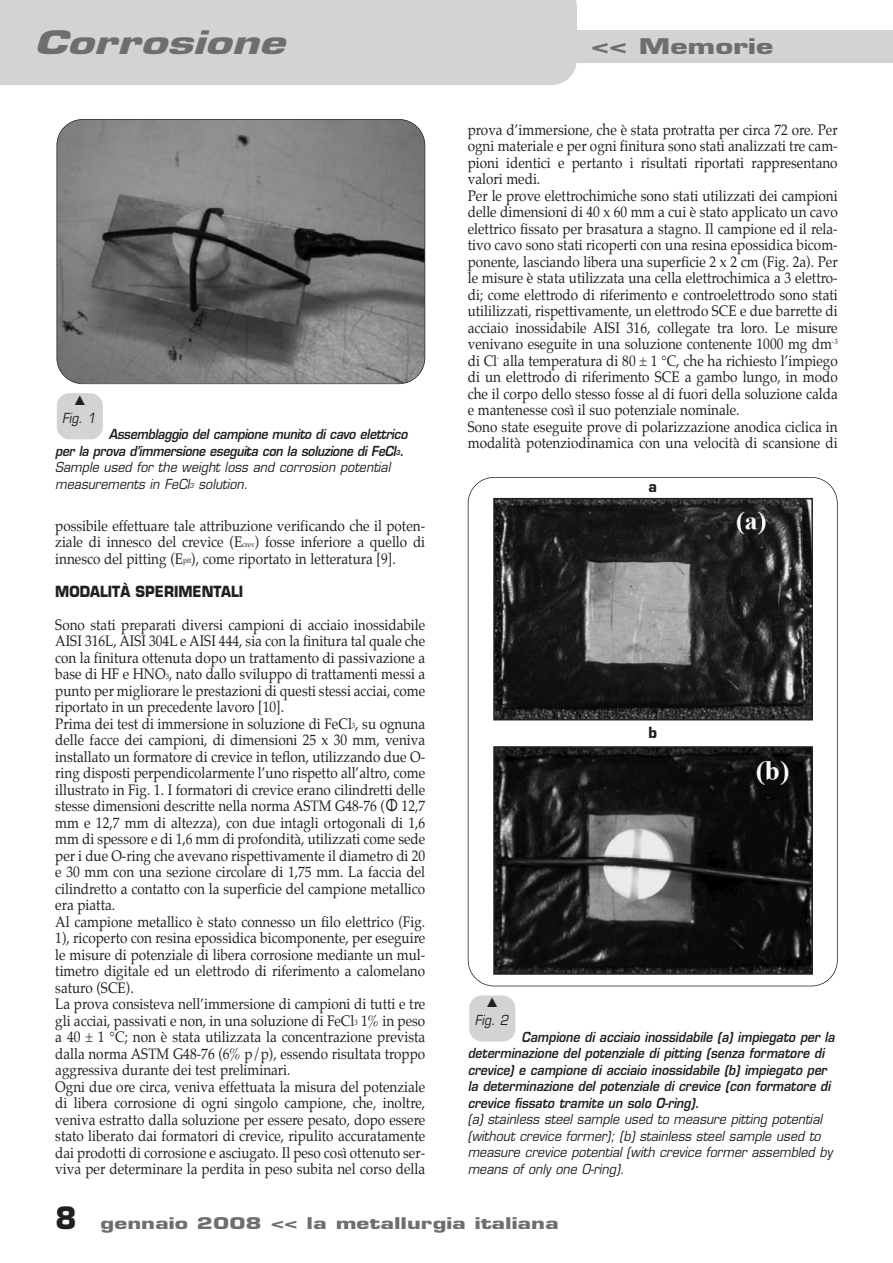
<style>
.page{position:relative;width:893px;height:1263px;background:#fff}
.page>*{position:absolute;margin:0;border:0;box-sizing:border-box;transform-origin:0 0}
.t1{font:italic 700 31.5px "Eurostile";color:#6d6e70;scale:1.43 1}
.t2{font:700 21px "Eurostile";color:#6d6e70;scale:1.43 1}
.t3{font:700 15.75px "Eurostile";color:#6d6e70;scale:1.43 1}
.t4{font:15px/16.5px "Palatino";color:#231f20;scale:.9 1}
.t5{font:700 15px "Eurostile";color:#231f20;scale:.9 1}
.t6{font:700 15px "Eurostile";color:#231f20;scale:.93 1}
.t7{font:italic 600 13.5px/16.5px "Eurostile";color:#231f20;scale:.9 1}
.t8{font:italic 13.5px/18px "Eurostile";color:#231f20;text-align:center;scale:.9 1}
.s1{font-size:6.75px}
.s2{font-weight:400}
.s3{font-weight:400;font-size:6.75px}
.s4{font-size:7.5px}
.s5{font-family:"Hellas Fun Plain";font-size:19.5px}
.s6{font-size:30px;color:#231f20}
</style>
<div class="page">
<div style="left:0;top:30px;width:893px;height:32px;background:#d1d3d4"></div>
<div style="left:0;top:0;width:577px;height:85px;background:#d1d3d4"></div>
<img style="left:57px;top:119px;width:368px;height:264px;border-radius:26px">
<div style="left:56px;top:119px;width:369px;height:265px;border:2px solid #231f20;border-radius:26px"></div>
<div style="left:57px;top:393px;width:46px;height:46px;background:#d1d3d4;border-radius:13px"></div>
<div style="left:468px;top:477px;width:370px;height:509px;border:2px solid #231f20;border-radius:26px"></div>
<div style="left:469px;top:995px;width:46px;height:46px;background:#d1d3d4;border-radius:13px"></div>
<img style="left:496px;top:501px;width:314px;height:216px">
<div style="left:493px;top:498px;width:320px;height:222px;border:2px solid #231f20"></div>
<img style="left:496px;top:749px;width:314px;height:223px">
<div style="left:493px;top:746px;width:320px;height:229px;border:2px solid #231f20"></div>
<p class="t1" style="left:34px;top:31px;width:183px">Corrosione</p>
<p class="t2" style="left:591px;top:39px;width:129px">&lt;&lt; Memorie</p>
<p class="t8" style="left:62px;top:392px;width:41px">▲<br>Fig. 1</p>
<p class="t7" style="left:55px;top:427px;width:396px;text-indent:53px">Assemblaggio del campione munito di cavo elettrico per la prova d’immersione eseguita con la soluzione di FeCl<span class="s1">3</span>.<br><span class="s2">Sample used for the weight loss and corrosion potential measurements in FeCl</span><span class="s3">3</span> <span class="s2">solution.</span></p>
<p class="t4" style="left:55px;top:518px;width:413px;text-align:justify">possibile effettuare tale attribuzione verificando che il poten&shy;ziale di innesco del crevice (E<span class="s4">crev</span>) fosse inferiore a quello di innesco del pitting (E<span class="s4">pit</span>), come riportato in letteratura [9].</p>
<p class="t5" style="left:55px;top:585px;width:210px">MODALITÀ SPERIMENTALI</p>
<p class="t4" style="left:55px;top:617px;width:413px">Sono stati preparati diversi campioni di acciaio inossidabile AISI 316L, AISI 304L e AISI 444, sia con la finitura tal quale che con la finitura ottenuta dopo un trattamento di passivazione a base di HF e HNO<span class="s4">3</span>, nato dallo sviluppo di trattamenti messi a punto per migliorare le prestazioni di questi stessi acciai, come riportato in un precedente lavoro [10].<br>Prima dei test di immersione in soluzione di FeCl<span class="s4">3</span>, su ognuna delle facce dei campioni, di dimensioni 25 x 30 mm, veniva installato un formatore di crevice in teflon, utilizzando due O&shy;ring disposti perpendicolarmente l’uno rispetto all’altro, come illustrato in Fig. 1. I formatori di crevice erano cilindretti delle stesse dimensioni descritte nella norma ASTM G48-76 (<span class="s5">Ö</span> 12,7 mm e 12,7 mm di altezza), con due intagli ortogonali di 1,6 mm di spessore e di 1,6 mm di profondità, utilizzati come sede per i due O-ring che avevano rispettivamente il diametro di 20 e 30 mm con una sezione circolare di 1,75 mm. La faccia del cilindretto a contatto con la superficie del campione metallico era piatta.<br>Al campione metallico è stato connesso un filo elettrico (Fig.<br>1), ricoperto con resina epossidica bicomponente, per eseguire le misure di potenziale di libera corrosione mediante un mul&shy;timetro digitale ed un elettrodo di riferimento a calomelano saturo (SCE).<br>La prova consisteva nell’immersione di campioni di tutti e tre gli acciai, passivati e non, in una soluzione di FeCl<span class="s4">3</span> 1% in peso a 40 ± 1 °C; non è stata utilizzata la concentrazione prevista dalla norma ASTM G48-76 (6% p/p), essendo risultata troppo aggressiva durante dei test preliminari.<br>Ogni due ore circa, veniva effettuata la misura del potenziale di libera corrosione di ogni singolo campione, che, inoltre, veniva estratto dalla soluzione per essere pesato, dopo essere stato liberato dai formatori di crevice, ripulito accuratamente dai prodotti di corrosione e asciugato. Il peso così ottenuto ser&shy;viva per determinare la perdita in peso subita nel corso della</p>
<p class="t4" style="left:468px;top:122px;width:413px">prova d’immersione, che è stata protratta per circa 72 ore. Per ogni materiale e per ogni finitura sono stati analizzati tre cam&shy;pioni identici e pertanto i risultati riportati rappresentano valori medi.<br>Per le prove elettrochimiche sono stati utilizzati dei campioni delle dimensioni di 40 x 60 mm a cui è stato applicato un cavo elettrico fissato per brasatura a stagno. Il campione ed il rela&shy;tivo cavo sono stati ricoperti con una resina epossidica bicom&shy;ponente, lasciando libera una superficie 2 x 2 cm (Fig. 2a). Per le misure è stata utilizzata una cella elettrochimica a 3 elettro&shy;di; come elettrodo di riferimento e controelettrodo sono stati utililizzati, rispettivamente, un elettrodo SCE e due barrette di acciaio inossidabile AISI 316, collegate tra loro. Le misure venivano eseguite in una soluzione contenente 1000 mg dm<sup>-3 </sup>di Cl<sup>-</sup> alla temperatura di 80 ± 1 °C, che ha richiesto l’impiego di un elettrodo di riferimento SCE a gambo lungo, in modo che il corpo dello stesso fosse al di fuori della soluzione calda e mantenesse così il suo potenziale nominale.<br>Sono state eseguite prove di polarizzazione anodica ciclica in modalità potenziodinamica con una velocità di scansione di</p>
<p class="t6" style="left:648px;top:481px;width:11px">a</p>
<p class="t8" style="left:475px;top:994px;width:41px">▲<br>Fig. 2</p>
<p class="t6" style="left:648px;top:727px;width:11px">b</p>
<p class="t7" style="left:468px;top:1030px;width:412px;text-indent:54px">Campione di acciaio inossidabile (a) impiegato per la determinazione del potenziale di pitting (senza formatore di crevice) e campione di acciaio inossidabile (b) impiegato per la determinazione del potenziale di crevice (con formatore di crevice fissato tramite un solo O-ring).<br><span class="s2">(a) stainless steel sample used to measure pitting potential (without crevice former); (b) stainless steel sample used to measure crevice potential (with crevice former assembled by means of only one O-ring).</span></p>
<p class="t3" style="left:55px;top:1217px;width:354px"><span class="s6">8</span> gennaio 2008 &lt;&lt; la metallurgia italiana</p>
</div>
